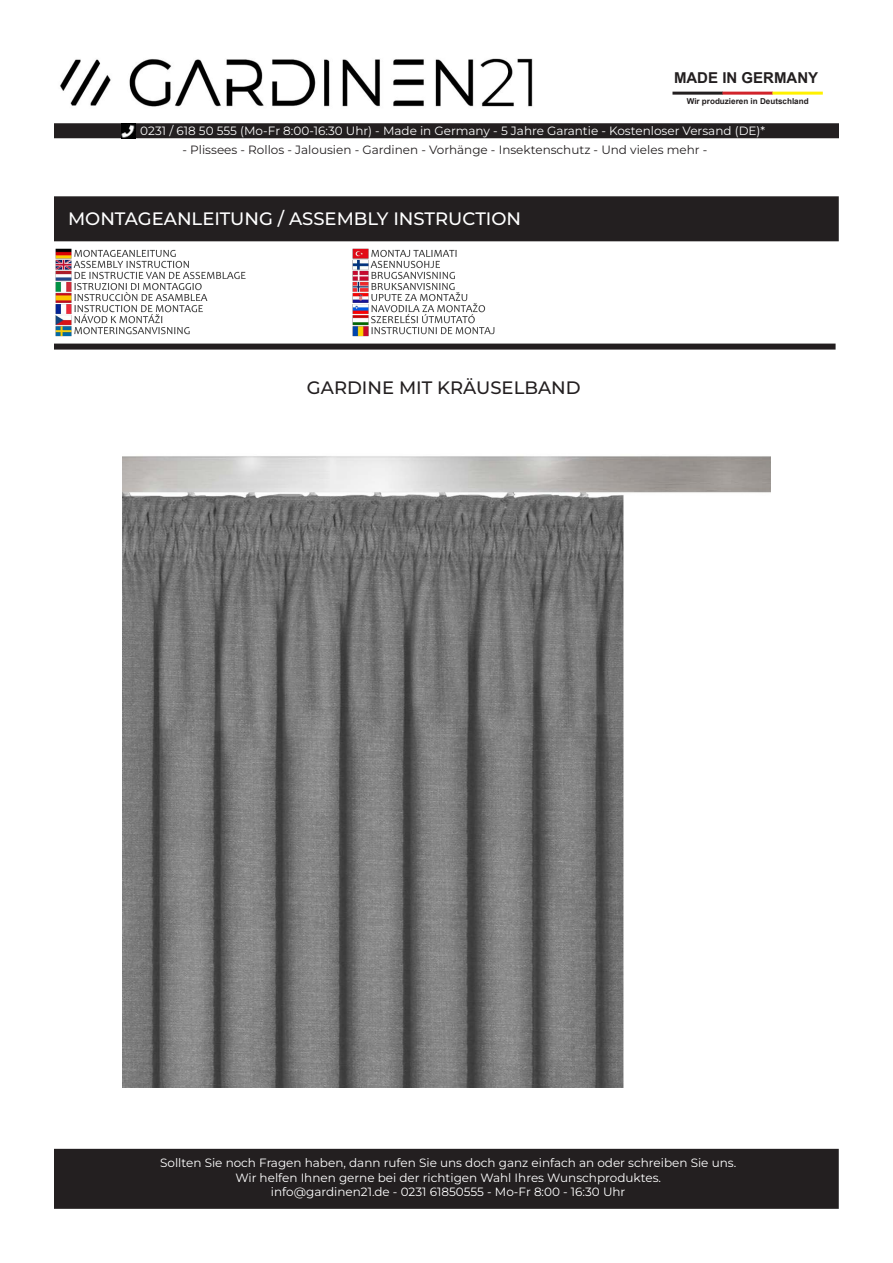
<style>
.page{position:relative;width:893px;height:1263px;background:#fff}
.page>*{position:absolute;margin:0;border:0;box-sizing:border-box;transform-origin:0 0}
.t1{font:500 18px "Montserrat";color:#fff}
.t2{font:500 18px "Montserrat";color:#231f20}
.t3{font:700 15px "Arial";color:#231f20}
.t4{font:12px "Montserrat";color:#fff}
.t5{font:12px "Montserrat";color:#fcfcfc}
.t6{font:12px "Montserrat";color:#231f20}
.t7{font:700 8.1px "Arial";color:#231f20}
</style>
<div class="page">
<div style="left:54px;top:344px;width:782px;height:6px;background:#231f20"></div>
<img style="left:672px;top:91px;width:151px;height:1px">
<div style="left:54px;top:196px;width:785px;height:45px;background:#231f20"></div>
<img style="left:55px;top:248px;width:440px;height:89px">
<div style="left:54px;top:1149px;width:785px;height:60px;background:#231f20"></div>
<img style="left:123px;top:456px;width:647px;height:632px">
<img style="left:60px;top:58px;width:473px;height:49px">
<div style="left:54px;top:123px;width:785px;height:15px;background:#231f20"></div>
<img style="left:121px;top:124px;width:15px;height:14px">
<hr style="left:672px;top:92px;width:51px;height:3px;background:#231f20">
<hr style="left:722px;top:92px;width:51px;height:3px;background:#d1232a">
<hr style="left:772px;top:92px;width:51px;height:3px;background:#fff101">
<p class="t3" style="left:674px;top:67px;width:146px">MADE IN GERMANY</p>
<p class="t7" style="left:687px;top:95px;width:123px">Wir produzieren in Deutschland</p>
<p class="t5" style="left:140px;top:122px;width:626px">0231 / 618 50 555 (Mo-Fr 8:00-16:30 Uhr) - Made in Germany - 5 Jahre Garantie - Kostenloser Versand (DE)*</p>
<p class="t6" style="left:182px;top:142px;width:526px">- Plissees - Rollos - Jalousien - Gardinen - Vorhänge - Insektenschutz - Und vieles mehr -</p>
<p class="t1" style="left:68px;top:206px;width:455px">MONTAGEANLEITUNG / ASSEMBLY INSTRUCTION</p>
<p class="t2" style="left:307px;top:375px;width:275px">GARDINE MIT KRÄUSELBAND</p>
<p class="t4" style="left:160px;top:1155px;width:578px">Sollten Sie noch Fragen haben, dann rufen Sie uns doch ganz einfach an oder schreiben Sie uns.</p>
<p class="t4" style="left:235px;top:1169px;width:427px">Wir helfen Ihnen gerne bei der richtigen Wahl Ihres Wunschproduktes.</p>
<p class="t4" style="left:271px;top:1183px;width:356px">info@gardinen21.de - 0231 61850555 - Mo-Fr 8:00 - 16:30 Uhr</p>
</div>
